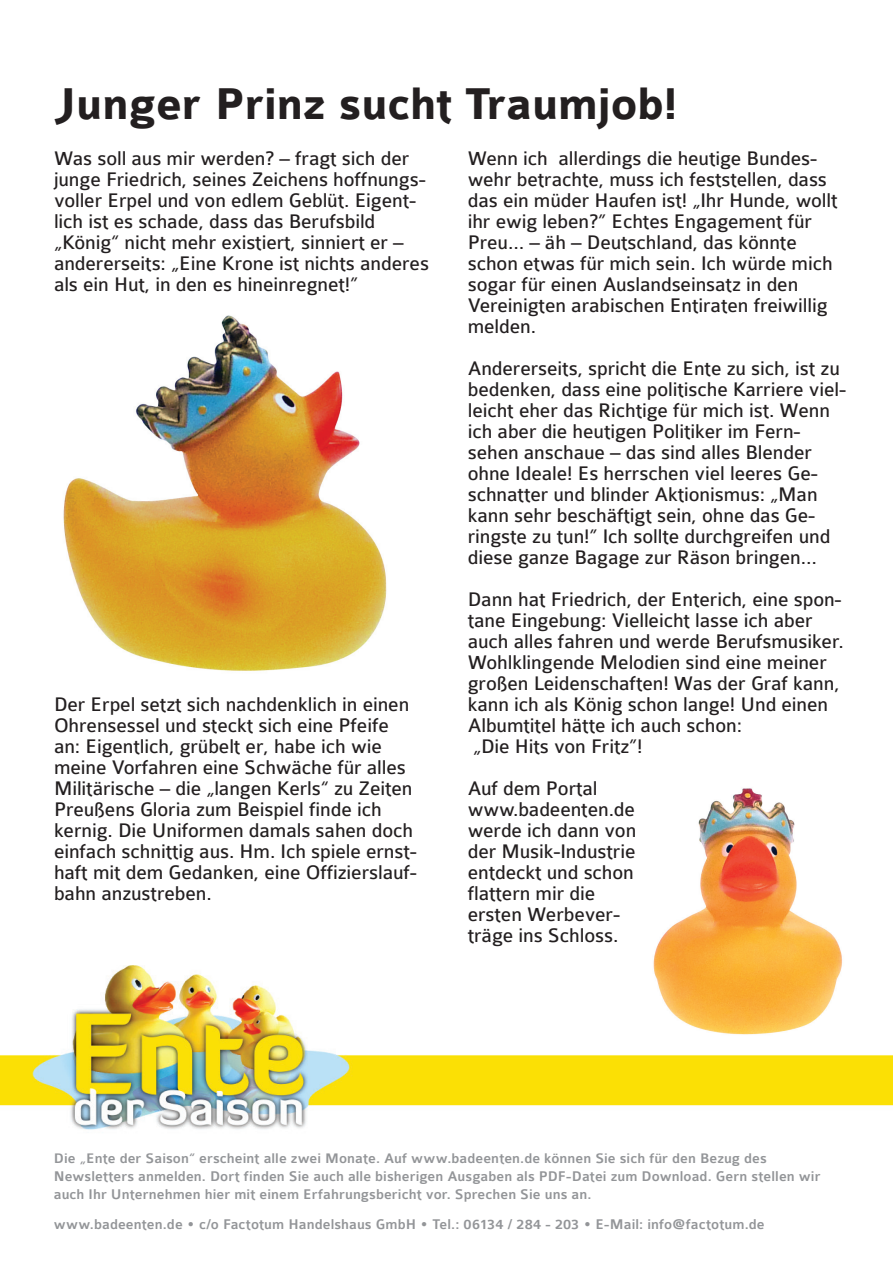
<style>
.page{position:relative;width:893px;height:1263px;background:#fff}
.page>*{position:absolute;margin:0;border:0;box-sizing:border-box;transform-origin:0 0}
.t1{font:700 48px "Colaborate";color:#231f20}
.t2{font:21px/21px "Colaborate";letter-spacing:-.005em;color:#231f20}
.t3{font:500 15px/18px "Colaborate";letter-spacing:.005em;color:#939598}
</style>
<div class="page">
<img style="left:0;top:966px;width:893px;height:164px">
<img style="left:637px;top:788px;width:230px;height:253px">
<img style="left:63px;top:315px;width:324px;height:356px">
<h1 class="t1" style="left:54px;top:79px;width:625px">Junger Prinz sucht Traumjob!</h1>
<p class="t2" style="left:54px;top:148px;width:377px">Was soll aus mir werden? – fragt sich der junge Friedrich, seines Zeichens hoffnungs&shy;voller Erpel und von edlem Geblüt. Eigent&shy;lich ist es schade, dass das Berufsbild „König“ nicht mehr existiert, sinniert er – andererseits: „Eine Krone ist nichts anderes als ein Hut, in den es hineinregnet!”</p>
<p class="t2" style="left:54px;top:694px;width:364px">Der Erpel setzt sich nachdenklich in einen Ohrensessel und steckt sich eine Pfeife an: Eigentlich, grübelt er, habe ich wie meine Vorfahren eine Schwäche für alles Militärische – die „langen Kerls“ zu Zeiten Preußens Gloria zum Beispiel finde ich kernig. Die Uniformen damals sahen doch einfach schnittig aus. Hm. Ich spiele ernst&shy;haft mit dem Gedanken, eine Offizierslauf&shy;bahn anzustreben.</p>
<p class="t2" style="left:468px;top:148px;width:371px">Wenn ich allerdings die heutige Bundes&shy;wehr betrachte, muss ich feststellen, dass das ein müder Haufen ist! „Ihr Hunde, wollt ihr ewig leben?” Echtes Engagement für Preu… – äh – Deutschland, das könnte schon etwas für mich sein. Ich würde mich sogar für einen Auslandseinsatz in den Vereinigten arabischen Entiraten freiwillig melden.</p>
<p class="t2" style="left:468px;top:358px;width:380px">Andererseits, spricht die Ente zu sich, ist zu bedenken, dass eine politische Karriere viel&shy;leicht eher das Richtige für mich ist. Wenn ich aber die heutigen Politiker im Fern&shy;sehen anschaue – das sind alles Blender ohne Ideale! Es herrschen viel leeres Ge&shy;schnatter und blinder Aktionismus: „Man kann sehr beschäftigt sein, ohne das Ge&shy;ringste zu tun!” Ich sollte durchgreifen und diese ganze Bagage zur Räson bringen…</p>
<p class="t2" style="left:468px;top:589px;width:377px">Dann hat Friedrich, der Enterich, eine spon&shy;tane Eingebung: Vielleicht lasse ich aber auch alles fahren und werde Berufsmusiker.<br>Wohlklingende Melodien sind eine meiner großen Leidenschaften! Was der Graf kann, kann ich als König schon lange! Und einen Albumtitel hätte ich auch schon:<br>„Die Hits von Fritz”!</p>
<p class="t2" style="left:468px;top:778px;width:170px">Auf dem Portal www.badeenten.de werde ich dann von der Musik-Industrie entdeckt und schon flattern mir die ersten Werbever&shy;träge ins Schloss.</p>
<p class="t3" style="left:54px;top:1149px;width:768px">Die „Ente der Saison“ erscheint alle zwei Monate. Auf www.badeenten.de können Sie sich für den Bezug des<br>Newsletters anmelden. Dort finden Sie auch alle bisherigen Ausgaben als PDF-Datei zum Download. Gern stellen wir auch Ihr Unternehmen hier mit einem Erfahrungsbericht vor. Sprechen Sie uns an.</p>
<p class="t3" style="left:54px;top:1215px;width:712px">www.badeenten.de • c/o Factotum Handelshaus GmbH • Tel.: 06134 / 284 - 203 • E-Mail: info@factotum.de</p>
</div>
